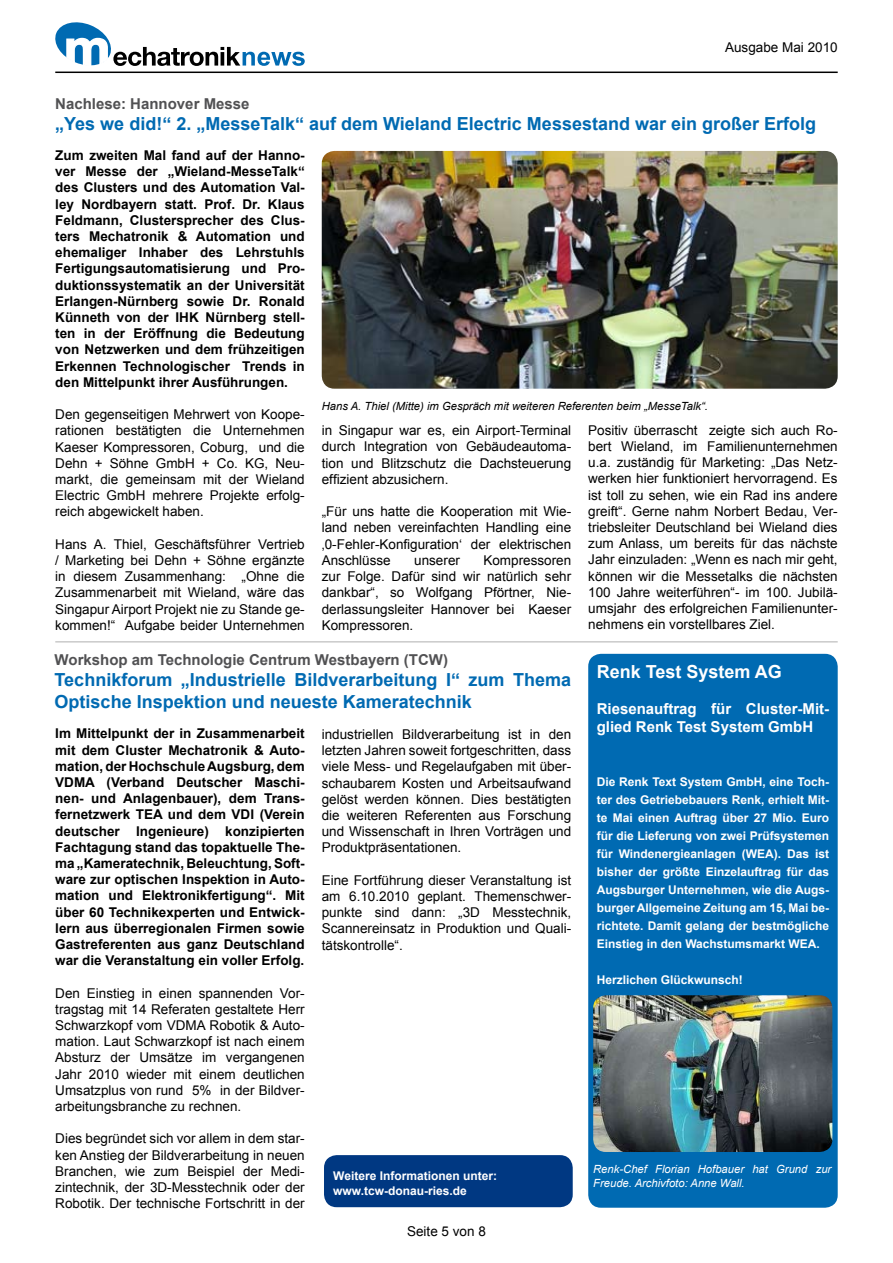
<style>
.page{position:relative;width:893px;height:1263px;background:#fff}
.page>*{position:absolute;margin:0;border:0;box-sizing:border-box;transform-origin:0 0}
.t1{font:700 18px/21.6px "Arial";color:#006ab2}
.t2{font:700 18px "Arial";color:#fff}
.t3{font:700 15px "Arial";color:#515153}
.t4{font:700 15px/18px "Arial";color:#fff}
.t5{font:13.5px/16.2px "Arial";color:#000;text-align:justify}
.t6{font:700 13.5px/16.2px "Arial";color:#000;text-align:justify}
.t7{font:700 12px/18px "Arial";color:#fff;text-align:justify}
.t8{font:italic 11.25px "Arial";color:#000}
.t9{font:italic 11.25px/13.5px "Arial";color:#fff}
</style>
<div class="page">
<hr style="left:55px;top:72px;width:783px;height:1px;background:#000">
<svg style="left:55px;top:22px;width:250px;height:44px"></svg>
<img style="left:322px;top:151px;width:516px;height:238px">
<hr style="left:55px;top:641px;width:783px;height:1px;background:#cacaca">
<div style="left:588px;top:654px;width:250px;height:554px;background:#006ab2;border-radius:13px"></div>
<img style="left:593px;top:995px;width:239px;height:157px">
<div style="left:324px;top:1155px;width:249px;height:52px;background:#003882;border-radius:13px"></div>
<p class="t5" style="left:725px;top:39px;width:114px">Ausgabe Mai 2010</p>
<p class="t3" style="left:55px;top:93px;width:196px">Nachlese: Hannover Messe</p>
<h1 class="t1" style="left:55px;top:114px;width:762px">„Yes we did!“ 2. „MesseTalk“ auf dem Wieland Electric Messestand war ein großer Erfolg</h1>
<p class="t6" style="left:55px;top:148px;width:251px">Zum zweiten Mal fand auf der Hanno&shy;ver Messe der „Wieland-MesseTalk“ des Clusters und des Automation Val&shy;ley Nordbayern statt. Prof. Dr. Klaus Feldmann, Clustersprecher des Clus&shy;ters Mechatronik &amp; Automation und ehemaliger Inhaber des Lehrstuhls Fertigungsautomatisierung und Pro&shy;duktionssystematik an der Universität Erlangen-Nürnberg sowie Dr. Ronald Künneth von der IHK Nürnberg stell&shy;ten in der Eröffnung die Bedeutung von Netzwerken und dem frühzeitigen Erkennen Technologischer Trends in den Mittelpunkt ihrer Ausführungen.</p>
<p class="t5" style="left:55px;top:406px;width:251px">Den gegenseitigen Mehrwert von Koope&shy;rationen bestätigten die Unternehmen Kaeser Kompressoren, Coburg, und die Dehn + Söhne GmbH + Co. KG, Neu&shy;markt, die gemeinsam mit der Wieland Electric GmbH mehrere Projekte erfolg&shy;reich abgewickelt haben.</p>
<p class="t5" style="left:55px;top:536px;width:251px">Hans A. Thiel, Geschäftsführer Vertrieb / Marketing bei Dehn + Söhne ergänzte in diesem Zusammenhang: „Ohne die Zusammenarbeit mit Wieland, wäre das Singapur Airport Projekt nie zu Stande ge&shy;kommen!“ Aufgabe beider Unternehmen</p>
<p class="t8" style="left:322px;top:399px;width:388px">Hans A. Thiel (Mitte) im Gespräch mit weiteren Referenten beim „MesseTalk“.</p>
<p class="t5" style="left:322px;top:423px;width:251px">in Singapur war es, ein Airport-Terminal durch Integration von Gebäudeautoma&shy;tion und Blitzschutz die Dachsteuerung effizient abzusichern.</p>
<p class="t5" style="left:322px;top:504px;width:251px">„Für uns hatte die Kooperation mit Wie&shy;land neben vereinfachten Handling eine ‚0-Fehler-Konfiguration‘ der elektrischen Anschlüsse</p>
<p class="t5" style="left:588px;top:422px;width:251px">Positiv überrascht zeigte sich auch Ro&shy;bert Wieland, im Familienunternehmen u.a. zuständig für Marketing: „Das Netz&shy;werken hier funktioniert hervorragend. Es ist toll zu sehen, wie ein Rad ins andere greift“. Gerne nahm Norbert Bedau, Ver&shy;triebsleiter Deutschland bei Wieland dies zum Anlass, um bereits für das nächste Jahr einzuladen: „Wenn es nach mir geht, können wir die Messetalks die nächsten 100 Jahre weiterführen“- im 100. Jubilä&shy;umsjahr des erfolgreichen Familienunter&shy;nehmens ein vorstellbares Ziel.</p>
<h1 class="t2" style="left:597px;top:659px;width:187px">Renk Test System AG</h1>
<p class="t4" style="left:597px;top:700px;width:234px">Riesenauftrag für Cluster-Mit&shy;glied Renk Test System GmbH</p>
<p class="t5" style="left:322px;top:552px;width:251px;text-indent:162px">Kompressoren zur Folge. Dafür sind wir natürlich sehr dankbar“, so Wolfgang Pförtner, Nie&shy;derlassungsleiter Hannover bei Kaeser Kompressoren.</p>
<p class="t5" style="left:414px;top:552px;width:47px">unserer</p>
<p class="t3" style="left:55px;top:650px;width:395px">Workshop am Technologie Centrum Westbayern (TCW)</p>
<h1 class="t1" style="left:55px;top:670px;width:518px">Technikforum „Industrielle Bildverarbeitung I“ zum Thema<br>Optische Inspektion und neueste Kameratechnik</h1>
<p class="t6" style="left:55px;top:726px;width:251px">Im Mittelpunkt der in Zusammenarbeit mit dem Cluster Mechatronik &amp; Auto&shy;mation, der Hochschule Augsburg, dem VDMA (Verband Deutscher Maschi&shy;nen- und Anlagenbauer), dem Trans&shy;fernetzwerk TEA und dem VDI (Verein deutscher Ingenieure) konzipierten Fachtagung stand das topaktuelle The&shy;ma „Kameratechnik, Beleuchtung, Soft&shy;ware zur optischen Inspektion in Auto&shy;mation und Elektronikfertigung“. Mit über 60 Technikexperten und Entwick&shy;lern aus überregionalen Firmen sowie Gastreferenten aus ganz Deutschland war die Veranstaltung ein voller Erfolg.</p>
<p class="t5" style="left:55px;top:985px;width:251px">Den Einstieg in einen spannenden Vor&shy;tragstag mit 14 Referaten gestaltete Herr Schwarzkopf vom VDMA Robotik &amp; Auto&shy;mation. Laut Schwarzkopf ist nach einem Absturz der Umsätze im vergangenen Jahr 2010 wieder mit einem deutlichen Umsatzplus von rund 5% in der Bildver&shy;arbeitungsbranche zu rechnen.</p>
<p class="t5" style="left:55px;top:1131px;width:251px">Dies begründet sich vor allem in dem star&shy;ken Anstieg der Bildverarbeitung in neuen Branchen, wie zum Beispiel der Medi&shy;zintechnik, der 3D-Messtechnik oder der Robotik. Der technische Fortschritt in der</p>
<p class="t5" style="left:322px;top:726px;width:251px">industriellen Bildverarbeitung ist in den letzten Jahren soweit fortgeschritten, dass viele Mess- und Regelaufgaben mit über&shy;schaubarem Kosten und Arbeitsaufwand gelöst werden können. Dies bestätigten die weiteren Referenten aus Forschung und Wissenschaft in Ihren Vorträgen und Produktpräsentationen.</p>
<p class="t5" style="left:322px;top:872px;width:251px">Eine Fortführung dieser Veranstaltung ist am 6.10.2010 geplant. Themenschwer&shy;punkte sind dann: „3D Messtechnik, Scannereinsatz in Produktion und Quali&shy;tätskontrolle“.</p>
<p class="t7" style="left:597px;top:773px;width:234px">Die Renk Text System GmbH, eine Toch&shy;ter des Getriebebauers Renk, erhielt Mit&shy;te Mai einen Auftrag über 27 Mio. Euro für die Lieferung von zwei Prüfsystemen für Windenergieanlagen (WEA). Das ist bisher der größte Einzelauftrag für das Augsburger Unternehmen, wie die Augs&shy;burger Allgemeine Zeitung am 15, Mai be&shy;richtete. Damit gelang der bestmögliche Einstieg in den Wachstumsmarkt WEA.</p>
<p class="t7" style="left:597px;top:971px;width:148px">Herzlichen Glückwunsch!</p>
<p class="t9" style="left:593px;top:1162px;width:240px">Renk-Chef Florian Hofbauer hat Grund zur<br>Freude. Archivfoto: Anne Wall.</p>
<p class="t7" style="left:333px;top:1169px;width:165px;line-height:14.4px">Weitere Informationen unter: www.tcw-donau-ries.de</p>
<p class="t5" style="left:407px;top:1223px;width:80px">Seite 5 von 8</p>
</div>
